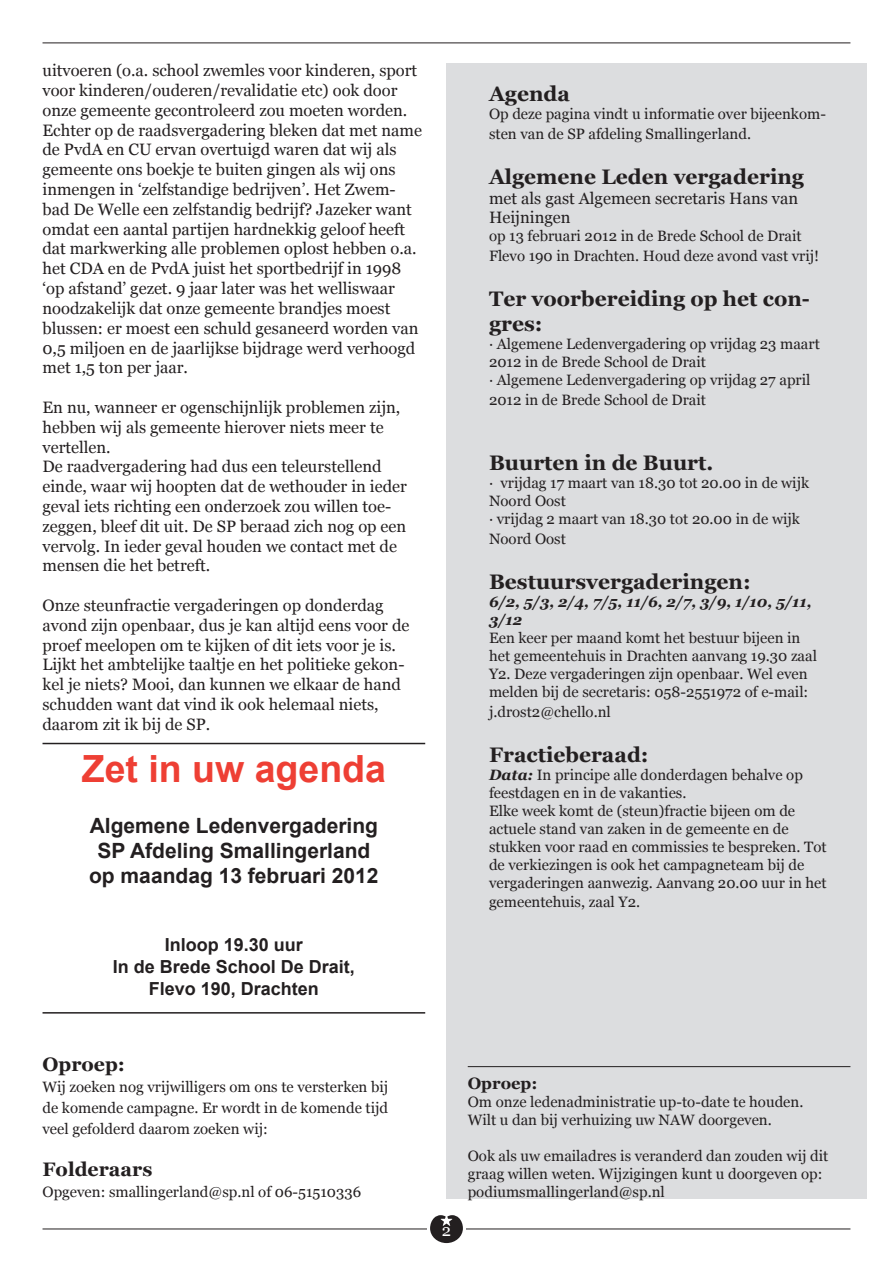
<style>
.page{position:relative;width:893px;height:1263px;background:#fff}
.page>*{position:absolute;margin:0;border:0;box-sizing:border-box;transform-origin:0 0}
.t1{font:700 37.5px "Arial";color:#ee3f34}
.t2{font:700 21px/25.2px "Georgia";color:#231f20}
.t3{font:700 21px/25.2px "Arial";color:#231f20;text-align:center}
.t4{font:700 19.5px "Georgia";color:#231f20}
.t5{font:700 18px/21.6px "Arial";color:#231f20;text-align:center}
.t6{font:16.5px/19.8px "Georgia";color:#231f20}
.t7{font:700 16.5px "Georgia";color:#231f20}
.t8{font:16.5px "Georgia";color:#fff}
.t9{font:15px/18px "Georgia";color:#231f20}
.t10{font:italic 700 15px/18px "Georgia";color:#231f20}
.s1{font-weight:700;font-style:italic}
</style>
<div class="page">
<hr style="left:43px;top:43px;width:807px;height:1px;background:#231f20">
<hr style="left:43px;top:1228px;width:807px;height:1px;background:#231f20">
<div style="left:427px;top:1214px;width:39px;height:30px;background:#fff"></div>
<svg style="left:430px;top:1215px;width:33px;height:28px"></svg>
<div style="left:446px;top:64px;width:421px;height:1135px;background:#dcdddf"></div>
<hr style="left:468px;top:1066px;width:382px;height:1px;background:#231f20">
<hr style="left:43px;top:1012px;width:382px;height:1px;background:#231f20">
<hr style="left:43px;top:743px;width:382px;height:1px;background:#231f20">
<p class="t6" style="left:43px;top:61px;width:381px">uitvoeren (o.a. school zwemles voor kinderen, sport voor kinderen/ouderen/revalidatie etc) ook door onze gemeente gecontroleerd zou moeten worden.<br>Echter op de raadsvergadering bleken dat met name de PvdA en CU ervan overtuigd waren dat wij als gemeente ons boekje te buiten gingen als wij ons inmengen in ‘zelfstandige bedrijven’. Het Zwem&shy;bad De Welle een zelfstandig bedrijf? Jazeker want omdat een aantal partijen hardnekkig geloof heeft dat markwerking alle problemen oplost hebben o.a. het CDA en de PvdA juist het sportbedrijf in 1998 ‘op afstand’ gezet. 9 jaar later was het welliswaar noodzakelijk dat onze gemeente brandjes moest blussen: er moest een schuld gesaneerd worden van 0,5 miljoen en de jaarlijkse bijdrage werd verhoogd met 1,5 ton per jaar.</p>
<p class="t6" style="left:43px;top:398px;width:366px">En nu, wanneer er ogenschijnlijk problemen zijn, hebben wij als gemeente hierover niets meer te vertellen.<br>De raadvergadering had dus een teleurstellend einde, waar wij hoopten dat de wethouder in ieder geval iets richting een onderzoek zou willen toe&shy;zeggen, bleef dit uit. De SP beraad zich nog op een vervolg. In ieder geval houden we contact met de mensen die het betreft.</p>
<p class="t6" style="left:43px;top:596px;width:368px">Onze steunfractie vergaderingen op donderdag avond zijn openbaar, dus je kan altijd eens voor de proef meelopen om te kijken of dit iets voor je is.<br>Lijkt het ambtelijke taaltje en het politieke gekon&shy;kel je niets? Mooi, dan kunnen we elkaar de hand schudden want dat vind ik ook helemaal niets, daarom zit ik bij de SP.</p>
<h1 class="t1" style="left:82px;top:744px;width:306px">Zet in uw agenda</h1>
<p class="t3" style="left:89px;top:813px;width:291px">Algemene Ledenvergadering<br>SP Afdeling Smallingerland op maandag 13 februari 2012</p>
<p class="t5" style="left:113px;top:935px;width:244px">Inloop 19.30 uur<br>In de Brede School De Drait,<br>Flevo 190, Drachten</p>
<p class="t2" style="left:489px;top:81px;width:82px">Agenda</p>
<p class="t9" style="left:489px;top:104px;width:338px;line-height:19.8px">Op deze pagina vindt u informatie over bijeenkom&shy;sten van de SP afdeling Smallingerland.</p>
<p class="t2" style="left:489px;top:164px;width:316px">Algemene Leden vergadering</p>
<p class="t6" style="left:489px;top:188px;width:311px">met als gast Algemeen secretaris Hans van<br>Heijningen</p>
<p class="t9" style="left:489px;top:227px;width:332px;line-height:19.8px">op 13 februari 2012 in de Brede School de Drait<br>Flevo 190 in Drachten. Houd deze avond vast vrij!</p>
<p class="t2" style="left:489px;top:286px;width:322px">Ter voorbereiding op het con&shy;gres:</p>
<p class="t9" style="left:489px;top:335px;width:332px">· Algemene Ledenvergadering op vrijdag 23 maart<br>2012 in de Brede School de Drait<br>· Algemene Ledenvergadering op vrijdag 27 april</p>
<p class="t9" style="left:489px;top:391px;width:219px">2012 in de Brede School de Drait</p>
<p class="t2" style="left:489px;top:450px;width:226px">Buurten in de Buurt.</p>
<p class="t9" style="left:489px;top:474px;width:322px">· vrijdag 17 maart van 18.30 tot 20.00 in de wijk<br>Noord Oost<br>· vrijdag 2 maart van 18.30 tot 20.00 in de wijk</p>
<p class="t9" style="left:489px;top:530px;width:78px">Noord Oost</p>
<p class="t2" style="left:489px;top:569px;width:263px">Bestuursvergaderingen:</p>
<p class="t10" style="left:489px;top:593px;width:324px">6/2, 5/3, 2/4, 7/5, 11/6, 2/7, 3/9, 1/10, 5/11,<br>3/12</p>
<p class="t9" style="left:489px;top:629px;width:330px">Een keer per maand komt het bestuur bijeen in het gemeentehuis in Drachten aanvang 19.30 zaal Y2. Deze vergaderingen zijn openbaar. Wel even melden bij de secretaris: 058-2551972 of e-mail:</p>
<p class="t9" style="left:489px;top:703px;width:123px">j.drost2@chello.nl</p>
<p class="t2" style="left:489px;top:742px;width:161px">Fractieberaad:</p>
<p class="t9" style="left:489px;top:766px;width:339px"><span class="s1">Data:</span> In principe alle donderdagen behalve op feestdagen en in de vakanties.<br>Elke week komt de (steun)fractie bijeen om de actuele stand van zaken in de gemeente en de stukken voor raad en commissies te bespreken. Tot de verkiezingen is ook het campagneteam bij de vergaderingen aanwezig. Aanvang 20.00 uur in het</p>
<p class="t9" style="left:489px;top:893px;width:153px">gemeentehuis, zaal Y2.</p>
<p class="t4" style="left:43px;top:1052px;width:84px">Oproep:</p>
<p class="t9" style="left:43px;top:1077px;width:347px;line-height:21px;text-align:justify">Wij zoeken nog vrijwilligers om ons te versterken bij de komende campagne. Er wordt in de komende tijd veel gefolderd daarom zoeken wij:</p>
<p class="t4" style="left:43px;top:1157px;width:111px">Folderaars</p>
<p class="t9" style="left:43px;top:1183px;width:320px">Opgeven: smallingerland@sp.nl of 06-51510336</p>
<p class="t8" style="left:442px;top:1221px;width:11px">2</p>
<p class="t7" style="left:468px;top:1072px;width:71px">Oproep:</p>
<p class="t9" style="left:468px;top:1093px;width:337px">Om onze ledenadministratie up-to-date te houden.<br>Wilt u dan bij verhuizing uw NAW doorgeven.</p>
<p class="t9" style="left:468px;top:1147px;width:362px">Ook als uw emailadres is veranderd dan zouden wij dit graag willen weten. Wijzigingen kunt u doorgeven op: podiumsmallingerland@sp.nl</p>
</div>
